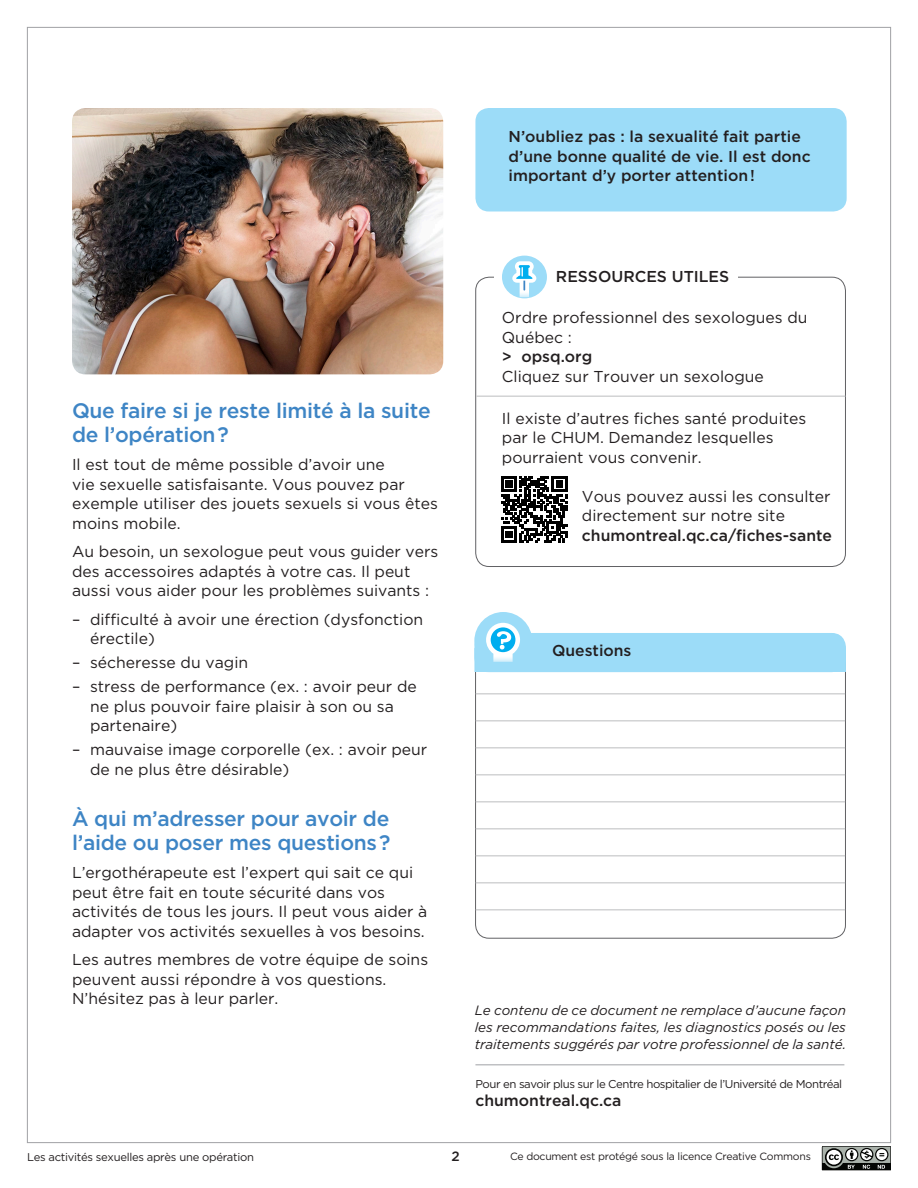
<style>
.page{position:relative;width:918px;height:1188px;background:#fff}
.page>*{position:absolute;margin:0;border:0;box-sizing:border-box;transform-origin:0 0}
.t1{font:500 21px/24px "Gotham";letter-spacing:-.015em;color:#3e85c5}
.t2{font:15.75px/19.5px "Gotham";color:#231f20}
.t3{font:500 15.75px/19.5px "Gotham";color:#231f20}
.t4{font:italic 13.5px/17.4px "Gotham";letter-spacing:-.005em;color:#231f20;text-align:justify}
.t5{font:500 13.5px "Gotham";color:#231f20}
.t6{font:11.4px "Gotham";letter-spacing:-.04em;color:#231f20}
.t7{font:11.25px "Gotham";letter-spacing:-.025em;color:#231f20}
.t8{font:10.5px "Gotham";letter-spacing:-.025em;color:#231f20}
</style>
<div class="page">
<svg style="left:822px;top:1146px;width:69px;height:24px"></svg>
<hr style="left:475px;top:1064px;width:369px;height:1px;background:#a0a1a5">
<hr style="left:476px;top:396px;width:370px;height:1px;background:#bcbdc0">
<svg style="left:502px;top:256px;width:45px;height:42px"></svg>
<svg style="left:501px;top:476px;width:66px;height:66px"></svg>
<div style="left:475px;top:108px;width:372px;height:104px;background:#9cdcf8;border-radius:14px"></div>
<img style="left:72px;top:108px;width:371px;height:266px">
<hr style="left:476px;top:693px;width:369px;height:1px;background:#bcbdc0">
<hr style="left:476px;top:720px;width:369px;height:1px;background:#bcbdc0">
<hr style="left:476px;top:747px;width:369px;height:1px;background:#bcbdc0">
<hr style="left:476px;top:774px;width:369px;height:1px;background:#bcbdc0">
<hr style="left:476px;top:801px;width:369px;height:1px;background:#bcbdc0">
<hr style="left:476px;top:828px;width:369px;height:1px;background:#bcbdc0">
<hr style="left:476px;top:855px;width:369px;height:1px;background:#bcbdc0">
<hr style="left:476px;top:882px;width:369px;height:1px;background:#bcbdc0">
<hr style="left:476px;top:909px;width:369px;height:1px;background:#bcbdc0">
<div style="left:475px;top:634px;width:370px;height:37px;background:#9cdcf8;border-radius:14px"></div>
<div style="left:474px;top:633px;width:372px;height:39px;border:2px solid #9cdcf8;border-radius:14px"></div>
<div style="left:474px;top:648px;width:372px;height:24px;background:#9cdcf8"></div>
<svg style="left:474px;top:612px;width:58px;height:55px"></svg>
<p class="t3" style="left:509px;top:127px;width:304px">N’oubliez pas : la sexualité fait partie d’une bonne qualité de vie. Il est donc important d’y porter attention!</p>
<h1 class="t1" style="left:72px;top:398px;width:360px">Que faire si je reste limité à la suite de l’opération?</h1>
<p class="t2" style="left:72px;top:455px;width:367px">Il est tout de même possible d’avoir une<br>vie sexuelle satisfaisante. Vous pouvez par exemple utiliser des jouets sexuels si vous êtes moins mobile.</p>
<p class="t2" style="left:72px;top:542px;width:368px">Au besoin, un sexologue peut vous guider vers des accessoires adaptés à votre cas. Il peut aussi vous aider pour les problèmes suivants :</p>
<p class="t2" style="left:90px;top:609px;width:335px;text-indent:-18px">– difficulté à avoir une érection (dysfonction érectile)</p>
<p class="t2" style="left:72px;top:653px;width:178px">– sécheresse du vagin</p>
<p class="t2" style="left:90px;top:677px;width:328px;text-indent:-18px">– stress de performance (ex. : avoir peur de ne plus pouvoir faire plaisir à son ou sa partenaire)</p>
<p class="t2" style="left:90px;top:740px;width:339px;text-indent:-18px">– mauvaise image corporelle (ex. : avoir peur de ne plus être désirable)</p>
<h1 class="t1" style="left:72px;top:806px;width:320px">À qui m’adresser pour avoir de l’aide ou poser mes questions?</h1>
<p class="t2" style="left:72px;top:863px;width:357px">L’ergothérapeute est l’expert qui sait ce qui peut être fait en toute sécurité dans vos activités de tous les jours. Il peut vous aider à adapter vos activités sexuelles à vos besoins.</p>
<p class="t2" style="left:72px;top:950px;width:358px">Les autres membres de votre équipe de soins peuvent aussi répondre à vos questions.<br>N’hésitez pas à leur parler.</p>
<p class="t3" style="left:556px;top:267px;width:175px">RESSOURCES UTILES</p>
<p class="t2" style="left:502px;top:308px;width:307px">Ordre professionnel des sexologues du<br>Québec :</p>
<p class="t3" style="left:502px;top:347px;width:92px">&gt; opsq.org</p>
<p class="t2" style="left:502px;top:366px;width:263px">Cliquez sur Trouver un sexologue</p>
<p class="t2" style="left:502px;top:408px;width:306px">Il existe d’autres fiches santé produites par le CHUM. Demandez lesquelles pourraient vous convenir.</p>
<p class="t2" style="left:582px;top:486px;width:250px">Vous pouvez aussi les consulter directement sur notre site</p>
<p class="t3" style="left:582px;top:525px;width:252px">chumontreal.qc.ca/fiches-sante</p>
<p class="t3" style="left:552px;top:640px;width:81px">Questions</p>
<p class="t4" style="left:475px;top:1001px;width:373px">Le contenu de ce document ne remplace d’aucune façon les recommandations faites, les diagnostics posés ou les traitements suggérés par votre professionnel de la santé.</p>
<p class="t6" style="left:475px;top:1077px;width:368px">Pour en savoir plus sur le Centre hospitalier de l’Université de Montréal</p>
<p class="t3" style="left:475px;top:1090px;width:148px">chumontreal.qc.ca</p>
<p class="t7" style="left:27px;top:1150px;width:229px">Les activités sexuelles après une opération</p>
<p class="t5" style="left:451px;top:1148px;width:10px">2</p>
<p class="t8" style="left:510px;top:1150px;width:302px">Ce document est protégé sous la licence Creative Commons</p>
</div>
